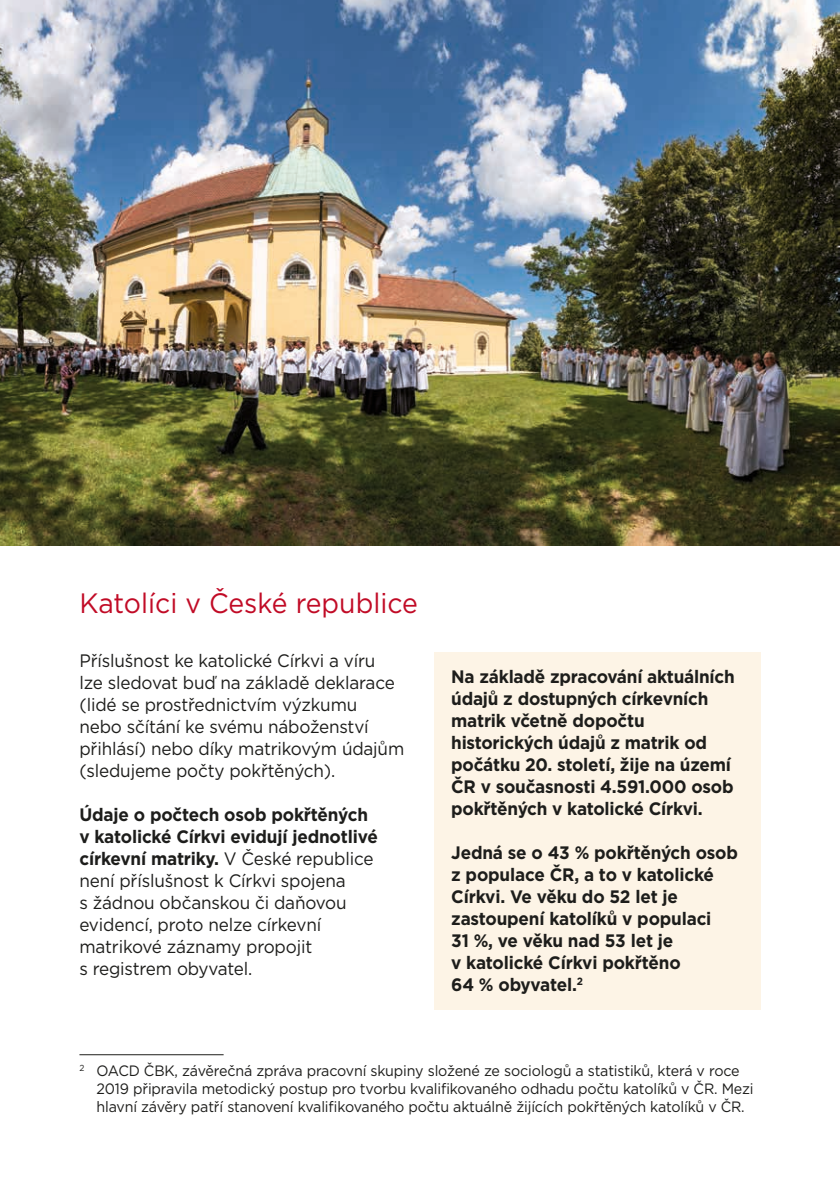
<style>
.page{position:relative;width:840px;height:1191px;background:#fff}
.page>*{position:absolute;margin:0;border:0;box-sizing:border-box;transform-origin:0 0}
.t1{font:28px "Gotham";color:#c10b26;scale:.95 1}
.t2{font:18px/22px "Gotham";letter-spacing:-.01em;color:#1d1d1b;scale:.95 1}
.t3{font:700 18px/22px "Gotham";letter-spacing:-.01em;color:#1d1d1b;scale:.95 1}
.t4{font:15px/18px "Gotham";letter-spacing:-.01em;color:#1d1d1b;scale:.95 1}
.s1{font-weight:700}
</style>
<div class="page">
<div style="left:434px;top:652px;width:326px;height:357px;background:#fdf4e6"></div>
<hr style="left:79px;top:1054px;width:144px;height:1px;background:#1d1d1b">
<img style="left:0;top:0;width:839px;height:545px">
<h1 class="t1" style="left:79px;top:585px;width:357px">Katolíci v České republice</h1>
<p class="t2" style="left:79px;top:649px;width:343px">Příslušnost ke katolické Církvi a víru<br>lze sledovat buď na základě deklarace (lidé se prostřednictvím výzkumu nebo sčítání ke svému náboženství přihlásí) nebo díky matrikovým údajům (sledujeme počty pokřtěných).</p>
<p class="t2" style="left:79px;top:803px;width:315px"><span class="s1">Údaje o počtech osob pokřtěných v katolické Církvi evidují jednotlivé církevní matriky.</span> V České republice není příslušnost k Církvi spojena<br>s žádnou občanskou či daňovou evidencí, proto nelze církevní matrikové záznamy propojit<br>s registrem obyvatel.</p>
<p class="t3" style="left:451px;top:666px;width:300px">Na základě zpracování aktuálních údajů z dostupných církevních matrik včetně dopočtu historických údajů z matrik od počátku 20. století, žije na území<br>ČR v současnosti 4.591.000 osob pokřtěných v katolické Církvi.</p>
<p class="t3" style="left:451px;top:842px;width:303px">Jedná se o 43 % pokřtěných osob z populace ČR, a to v katolické<br>Církvi. Ve věku do 52 let je zastoupení katolíků v populaci<br>31 %, ve věku nad 53 let je<br>v katolické Církvi pokřtěno<br>64 % obyvatel.<sup>2</sup></p>
<p class="t4" style="left:96px;top:1061px;width:692px;text-indent:-17px"><sup>2</sup> OACD ČBK, závěrečná zpráva pracovní skupiny složené ze sociologů a statistiků, která v roce<br>2019 připravila metodický postup pro tvorbu kvalifikovaného odhadu počtu katolíků v ČR. Mezi hlavní závěry patří stanovení kvalifikovaného počtu aktuálně žijících pokřtěných katolíků v ČR.</p>
</div>
